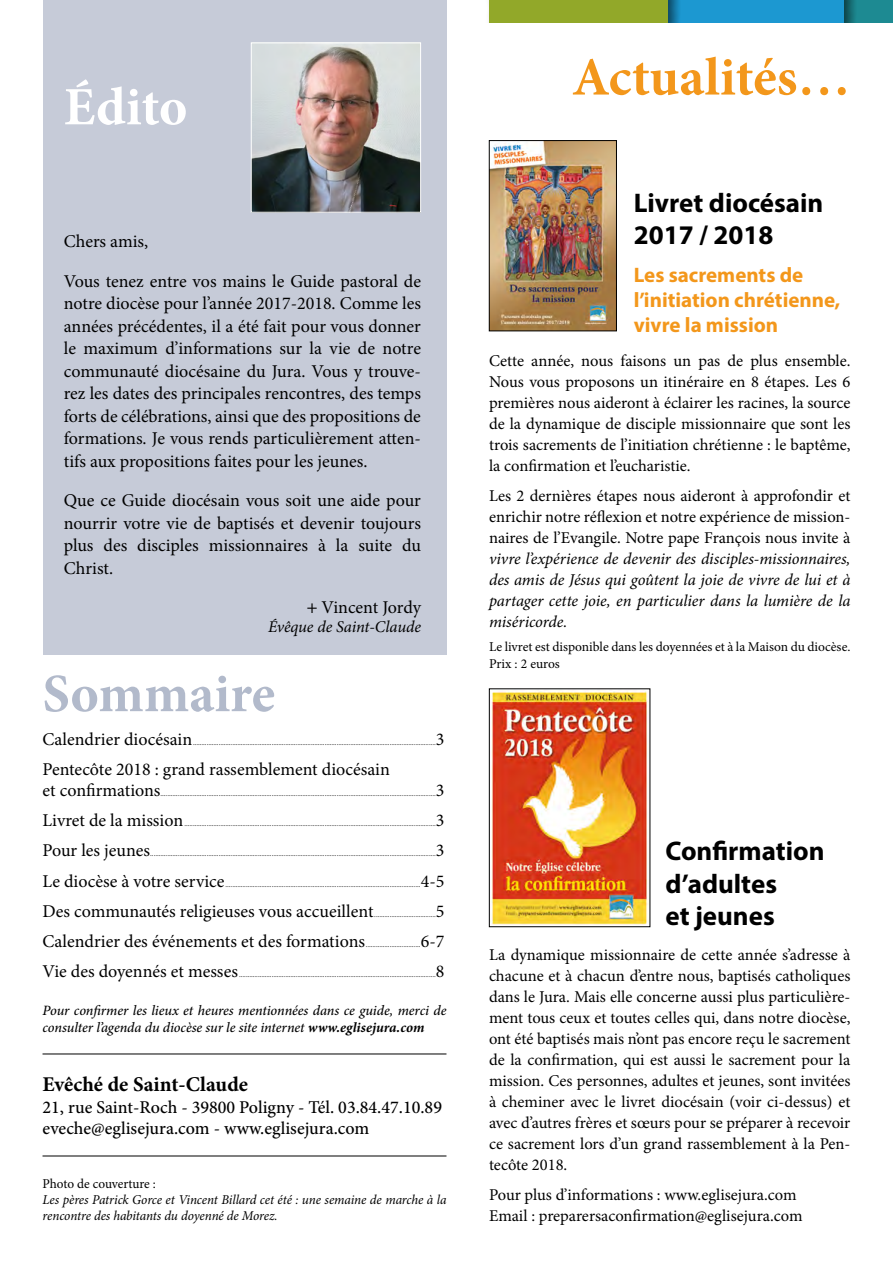
<style>
.page{position:relative;width:893px;height:1263px;background:#fff}
.page>*{position:absolute;margin:0;border:0;box-sizing:border-box;transform-origin:0 0}
.t1{font:700 54px "Minion Pro";color:#f3971b}
.t2{font:700 54px "Minion Pro";color:#b2bacb}
.t3{font:700 54px "Minion Pro";color:#fff}
.t4{font:700 27px/32.4px "Myriad Pro";color:#000}
.t5{font:700 21px/25.2px "Myriad Pro";color:#f3971b}
.t6{font:700 21px "Minion Pro";color:#000}
.t7{font:18px/22.5px "Minion Pro";color:#000}
.t8{font:500 18px/21.6px "Minion Pro";color:#000}
.t9{font:16.5px/21px "Minion Pro";color:#000;text-align:justify}
.t10{font:italic 16.5px/21px "Minion Pro";letter-spacing:-.005em;color:#000;text-align:justify}
.t11{font:italic 500 14.25px/17.1px "Minion Pro";letter-spacing:-.005em;color:#000}
.t12{font:italic 13.5px/16.2px "Minion Pro";letter-spacing:-.01em;color:#000}
.t13{font:13.5px/16.2px "Minion Pro";color:#000}
.t14{font:7.5px "Minion Pro";color:#000}
.s1{font-family:"Myriad Pro"}
.s2{font-weight:700}
</style>
<div class="page">
<div style="left:43px;top:0;width:403px;height:655px;background:#c6cbd8"></div>
<div style="left:840px;top:0;width:53px;height:24px;background:#1d8a92"></div>
<div style="left:661px;top:0;width:198px;height:39px;background:#000;opacity:.55"></div>
<div style="left:665px;top:0;width:178px;height:24px;background:#1c98d1"></div>
<div style="left:486px;top:0;width:197px;height:39px;background:#000;opacity:.55"></div>
<div style="left:489px;top:0;width:179px;height:24px;background:#92a829"></div>
<div style="left:468px;top:24px;width:425px;height:21px;background:#fff"></div>
<img style="left:253px;top:45px;width:166px;height:166px">
<div style="left:251px;top:43px;width:170px;height:170px;border:1px solid #fff"></div>
<hr style="left:43px;top:1053px;width:403px;height:1px;background:#000">
<hr style="left:43px;top:1155px;width:403px;height:1px;background:#000">
<img style="left:491px;top:142px;width:124px;height:187px">
<div style="left:489px;top:140px;width:128px;height:191px;border:1px solid #000"></div>
<img style="left:491px;top:690px;width:157px;height:235px">
<div style="left:489px;top:688px;width:161px;height:239px;border:1px solid #000"></div>
<h1 class="t3" style="left:64px;top:69px;width:125px">Édito</h1>
<p class="t7" style="left:64px;top:222px;width:359px;line-height:39.5px">Chers amis,<br>Vous tenez entre vos mains le Guide pastoral de</p>
<p class="t7" style="left:64px;top:292px;width:359px;text-align:justify">notre diocèse pour l’année 2017-2018. Comme les années précédentes, il a été fait pour vous donner le maximum d’informations sur la vie de notre communauté diocésaine du Jura. Vous y trouve&shy;rez les dates des principales rencontres, des temps forts de célébrations, ainsi que des propositions de formations. Je vous rends particulièrement atten&shy;tifs aux propositions faites pour les jeunes.</p>
<p class="t7" style="left:64px;top:489px;width:359px;text-align:justify">Que ce Guide diocésain vous soit une aide pour nourrir votre vie de baptisés et devenir toujours plus des disciples missionnaires à la suite du Christ.</p>
<p class="t7" style="left:307px;top:596px;width:116px"><span class="s1">+</span> Vincent Jordy</p>
<p class="t10" style="left:268px;top:616px;width:154px">Évêque de Saint-Claude</p>
<h1 class="t2" style="left:43px;top:656px;width:234px">Sommaire</h1>
<p class="t7" style="left:43px;top:728px;width:151px">Calendrier diocésain</p>
<p class="t14" style="left:193px;top:737px;width:244px">..............................................................................................................................................</p>
<p class="t7" style="left:436px;top:728px;width:10px">3</p>
<p class="t7" style="left:43px;top:758px;width:349px;line-height:21.6px">Pentecôte 2018 : grand rassemblement diocésain et confirmations</p>
<p class="t14" style="left:161px;top:789px;width:277px">.................................................................................................................................................................</p>
<p class="t7" style="left:436px;top:779px;width:10px">3</p>
<p class="t7" style="left:43px;top:809px;width:142px">Livret de la mission</p>
<p class="t14" style="left:184px;top:819px;width:253px">...................................................................................................................................................</p>
<p class="t7" style="left:436px;top:809px;width:10px">3</p>
<p class="t7" style="left:43px;top:839px;width:109px">Pour les jeunes</p>
<p class="t14" style="left:150px;top:849px;width:287px">.......................................................................................................................................................................</p>
<p class="t7" style="left:436px;top:839px;width:10px">3</p>
<p class="t7" style="left:43px;top:870px;width:183px">Le diocèse à votre service</p>
<p class="t14" style="left:225px;top:879px;width:196px">..................................................................................................................</p>
<p class="t7" style="left:421px;top:870px;width:25px">4-5</p>
<p class="t7" style="left:43px;top:900px;width:332px">Des communautés religieuses vous accueillent</p>
<p class="t14" style="left:374px;top:909px;width:63px">....................................</p>
<p class="t7" style="left:436px;top:900px;width:10px">5</p>
<p class="t7" style="left:43px;top:930px;width:324px">Calendrier des événements et des formations</p>
<p class="t14" style="left:366px;top:939px;width:56px">................................</p>
<p class="t7" style="left:421px;top:930px;width:25px">6-7</p>
<p class="t7" style="left:43px;top:960px;width:197px">Vie des doyennés et messes</p>
<p class="t14" style="left:239px;top:969px;width:198px">...................................................................................................................</p>
<p class="t7" style="left:436px;top:960px;width:10px">8</p>
<p class="t11" style="left:43px;top:1002px;width:405px">Pour confirmer les lieux et heures mentionnées dans ce guide, merci de consulter l’agenda du diocèse sur le site internet <span class="s2">www.eglisejura.com</span></p>
<p class="t6" style="left:43px;top:1070px;width:207px">Evêché de Saint-Claude</p>
<p class="t8" style="left:43px;top:1096px;width:401px">21, rue Saint-Roch - 39800 Poligny - Tél. 03.84.47.10.89 eveche@eglisejura.com - www.eglisejura.com</p>
<p class="t13" style="left:43px;top:1176px;width:115px">Photo de couverture :</p>
<p class="t12" style="left:43px;top:1192px;width:405px">Les pères Patrick Gorce et Vincent Billard cet été : une semaine de marche à la rencontre des habitants du doyenné de Morez.</p>
<h1 class="t1" style="left:572px;top:39px;width:280px">Actualités…</h1>
<h2 class="t4" style="left:634px;top:185px;width:191px">Livret diocésain<br>2017 / 2018</h2>
<p class="t5" style="left:634px;top:262px;width:208px">Les sacrements de l’initiation chrétienne, vivre la mission</p>
<p class="t9" style="left:489px;top:350px;width:363px">Cette année, nous faisons un pas de plus ensemble.<br>Nous vous proposons un itinéraire en 8 étapes. Les 6 premières nous aideront à éclairer les racines, la source de la dynamique de disciple missionnaire que sont les trois sacrements de l’initiation chrétienne : le baptême, la confirmation et l’eucharistie.</p>
<p class="t9" style="left:489px;top:485px;width:363px">Les 2 dernières étapes nous aideront à approfondir et enrichir notre réflexion et notre expérience de mission&shy;naires de l’Evangile. Notre pape François nous invite à</p>
<p class="t10" style="left:489px;top:548px;width:363px">vivre l’expérience de devenir des disciples-missionnaires, des amis de Jésus qui goûtent la joie de vivre de lui et à partager cette joie, en particulier dans la lumière de la miséricorde.</p>
<p class="t13" style="left:489px;top:639px;width:363px">Le livret est disponible dans les doyennées et à la Maison du diocèse.<br>Prix : 2 euros</p>
<h2 class="t4" style="left:665px;top:834px;width:161px">Confirmation d’adultes<br>et jeunes</h2>
<p class="t9" style="left:489px;top:944px;width:363px">La dynamique missionnaire de cette année s’adresse à chacune et à chacun d’entre nous, baptisés catholiques dans le Jura. Mais elle concerne aussi plus particulière&shy;ment tous ceux et toutes celles qui, dans notre diocèse, ont été baptisés mais n’ont pas encore reçu le sacrement de la confirmation, qui est aussi le sacrement pour la mission. Ces personnes, adultes et jeunes, sont invitées à cheminer avec le livret diocésain (voir ci-dessus) et avec d’autres frères et sœurs pour se préparer à recevoir ce sacrement lors d’un grand rassemblement à la Pen&shy;tecôte 2018.</p>
<p class="t9" style="left:489px;top:1184px;width:315px">Pour plus d’informations : www.eglisejura.com<br>Email : preparersaconfirmation@eglisejura.com</p>
</div>
